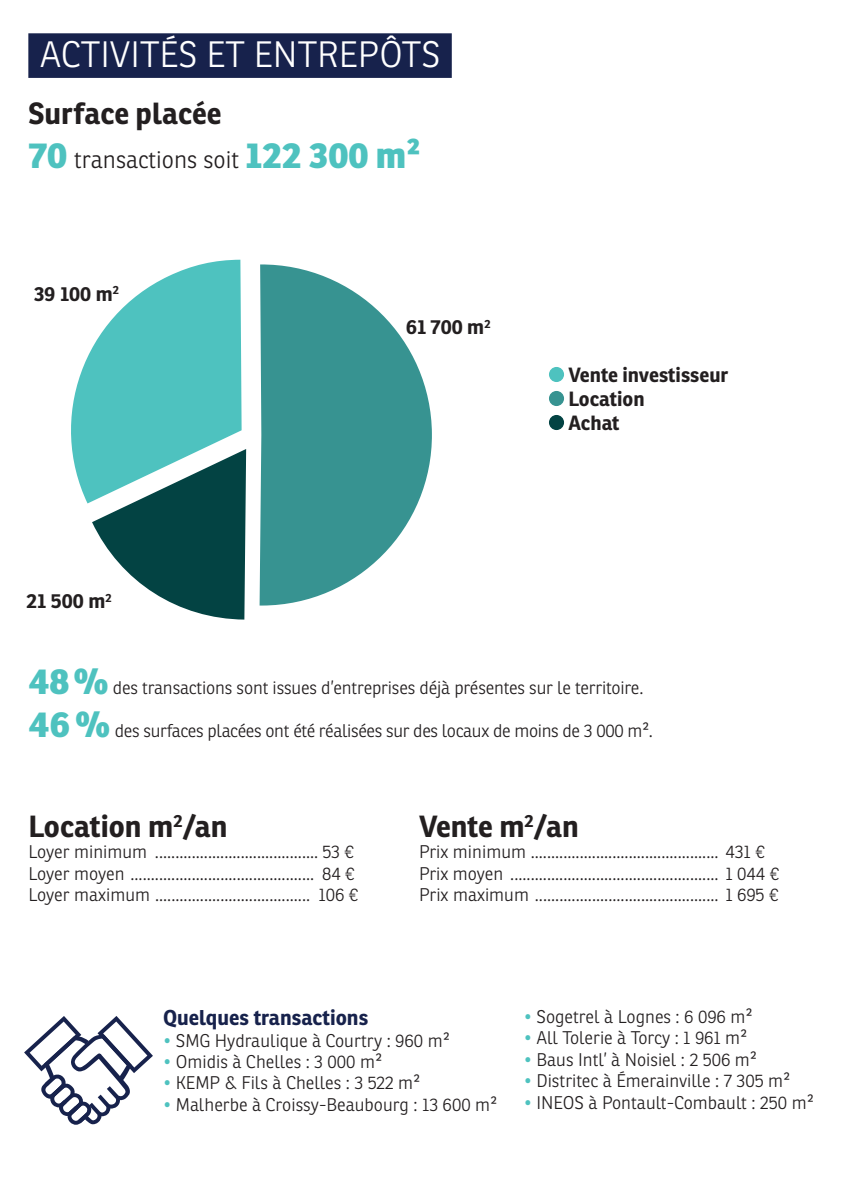
<style>
.page{position:relative;width:842px;height:1191px;background:#fff}
.page>*{position:absolute;margin:0;border:0;box-sizing:border-box;transform-origin:0 0}
.t1{font:300 35.6px "Ronnia";color:#fff}
.t2{font:700 29.8px "Ronnia";color:#231f20}
.t3{font:300 23.8px "Ronnia";color:#231f20}
.t4{font:700 20.8px "Ronnia";color:#17224c}
.t5{font:700 20px/24px "Ronnia";color:#231f20}
.t6{font:300 17.8px "Ronnia";color:#231f20}
.t7{font:300 17.8px "Ronnia";letter-spacing:-.02em;color:#231f20}
.s1{font-weight:800;font-size:35.6px;color:#4ec2bf}
.s2{color:#4ec2bf}
</style>
<div class="page">
<div style="left:28px;top:33px;width:424px;height:45px;background:#17224c"></div>
<svg style="left:24px;top:1016px;width:129px;height:108px"></svg>
<div style="left:549px;top:367px;width:15px;height:15px;background:#4ec2bf;border-radius:50%"></div>
<div style="left:549px;top:391px;width:15px;height:15px;background:#379391;border-radius:50%"></div>
<div style="left:549px;top:415px;width:15px;height:15px;background:#034343;border-radius:50%"></div>
<svg style="left:92px;top:449px;width:154px;height:170px"></svg>
<svg style="left:260px;top:264px;width:172px;height:341px;fill:#379391"></svg>
<svg style="left:71px;top:260px;width:171px;height:243px;fill:#4ec2bf"></svg>
<h1 class="t1" style="left:40px;top:32px;width:402px">ACTIVITÉS ET ENTREPÔTS</h1>
<h2 class="t2" style="left:28px;top:94px;width:195px">Surface placée</h2>
<h3 class="t3" style="left:28px;top:145px;width:394px"><span class="s1">70</span> transactions soit <span class="s1">122 300 m²</span></h3>
<p class="t5" style="left:34px;top:281px;width:87px">39 100 m<sup>2</sup></p>
<p class="t5" style="left:26px;top:589px;width:87px">21 500 m<sup>2</sup></p>
<p class="t5" style="left:406px;top:315px;width:86px">61 700 m<sup>2</sup></p>
<p class="t5" style="left:568px;top:363px;width:161px">Vente investisseur<br>Location<br>Achat</p>
<p class="t6" style="left:28px;top:677px;width:617px"><span class="s1">48 %</span> des transactions sont issues d’entreprises déjà présentes sur le territoire.</p>
<p class="t7" style="left:28px;top:720px;width:626px"><span class="s1">46 %</span> des surfaces placées ont été réalisées sur des locaux de moins de 3 000 m².</p>
<h2 class="t2" style="left:28px;top:807px;width:201px">Location m<sup>2</sup>/an</h2>
<h2 class="t2" style="left:419px;top:807px;width:161px">Vente m<sup>2</sup>/an</h2>
<p class="t6" style="left:28px;top:841px;width:327px">Loyer minimum ........................................ 53 €</p>
<p class="t6" style="left:419px;top:841px;width:347px">Prix minimum .............................................. 431 €</p>
<p class="t6" style="left:28px;top:862px;width:328px">Loyer moyen ............................................. 84 €</p>
<p class="t6" style="left:419px;top:862px;width:361px">Prix moyen ................................................... 1 044 €</p>
<p class="t6" style="left:28px;top:884px;width:331px">Loyer maximum ...................................... 106 €</p>
<p class="t6" style="left:419px;top:884px;width:361px">Prix maximum ............................................. 1 695 €</p>
<p class="t4" style="left:163px;top:1004px;width:207px">Quelques transactions</p>
<p class="t6" style="left:163px;top:1029px;width:288px"><span class="s2">•</span> SMG Hydraulique à Courtry : 960 m²</p>
<p class="t6" style="left:163px;top:1050px;width:221px"><span class="s2">•</span> Omidis à Chelles : 3 000 m²</p>
<p class="t6" style="left:163px;top:1072px;width:259px"><span class="s2">•</span> KEMP &amp; Fils à Chelles : 3 522 m²</p>
<p class="t6" style="left:163px;top:1093px;width:336px"><span class="s2">•</span> Malherbe à Croissy-Beaubourg : 13 600 m²</p>
<p class="t6" style="left:524px;top:1005px;width:230px"><span class="s2">•</span> Sogetrel à Lognes : 6 096 m²</p>
<p class="t6" style="left:524px;top:1027px;width:225px"><span class="s2">•</span> All Tolerie à Torcy : 1 961 m²</p>
<p class="t6" style="left:524px;top:1048px;width:235px"><span class="s2">•</span> Baus Intl’ à Noisiel : 2 506 m²</p>
<p class="t6" style="left:524px;top:1070px;width:268px"><span class="s2">•</span> Distritec à Émerainville : 7 305 m²</p>
<p class="t6" style="left:524px;top:1091px;width:292px"><span class="s2">•</span> INEOS à Pontault-Combault : 250 m²</p>
</div>
